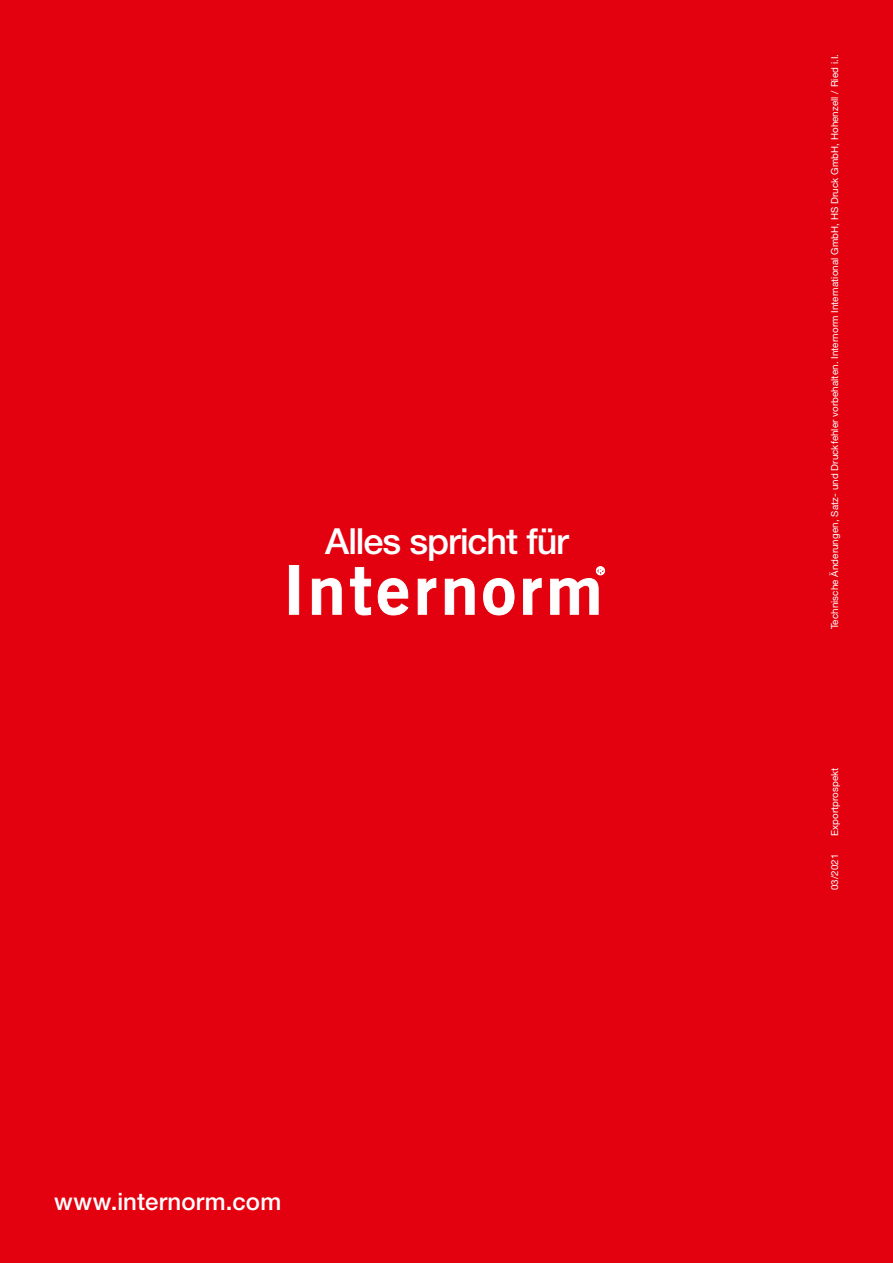
<style>
.page{position:relative;width:893px;height:1263px;background:#e3000f}
.page>*{position:absolute;margin:0;border:0;box-sizing:border-box;transform-origin:0 0}
.t1{font:500 36px "Helvetica Neue LT Pro";letter-spacing:-.03em;color:#fff}
.t2{font:500 24px "Helvetica Neue LT Pro";letter-spacing:.01em;color:#fff}
.t3{font:9.75px "Helvetica Neue LT Pro";letter-spacing:.01em;color:#fff}
</style>
<div class="page">
<div style="left:289px;top:565px;width:10px;height:50px;background:#fff;border:1px solid #fff"></div>
<svg style="left:311px;top:578px;width:31px;height:37px"></svg>
<svg style="left:350px;top:567px;width:21px;height:49px"></svg>
<svg style="left:377px;top:578px;width:32px;height:38px"></svg>
<svg style="left:417px;top:578px;width:20px;height:37px"></svg>
<svg style="left:444px;top:578px;width:31px;height:37px"></svg>
<svg style="left:483px;top:578px;width:32px;height:38px"></svg>
<svg style="left:523px;top:578px;width:19px;height:37px"></svg>
<svg style="left:550px;top:566px;width:55px;height:49px"></svg>
<h1 class="t1" style="left:325px;top:519px;width:245px">Alles spricht für</h1>
<h2 class="t2" style="left:54px;top:1187px;width:229px">www.internorm.com</h2>
<p class="t3" style="left:829px;top:629px;width:577px;rotate:-90deg">Technische Änderungen, Satz- und Druckfehler vorbehalten. Internorm International GmbH, HS Druck GmbH, Hohenzell / Ried i.I.</p>
<p class="t3" style="left:829px;top:612px;width:558px;rotate:-90deg">Technische Änderu gen, Satz- und Druckfehle vorbehalten. Gedruck auf chlorfreiem, umweltfreundlich hergestelltem Papier</p>
<p class="t3" style="left:829px;top:836px;width:70px;rotate:-90deg">Exportprospekt</p>
<p class="t3" style="left:829px;top:865px;width:12px;rotate:-90deg">15</p>
<p class="t3" style="left:829px;top:890px;width:38px;rotate:-90deg">03/2021</p>
<p class="t3" style="left:829px;top:884px;width:7px;rotate:-90deg">1</p>
</div>
